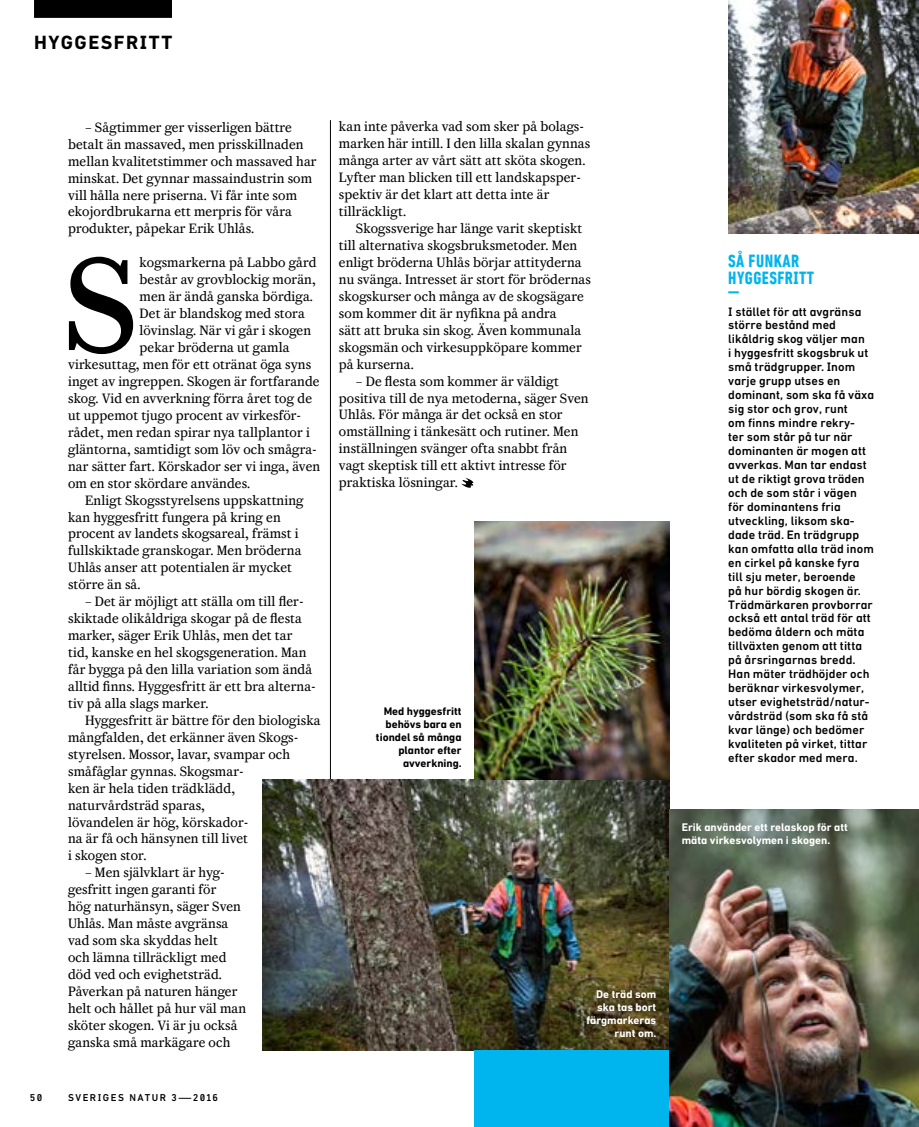
<style>
.page{position:relative;width:919px;height:1127px;background:#fff}
.page>*{position:absolute;margin:0;border:0;box-sizing:border-box;transform-origin:0 0}
.t1{font:500 150px "Caponi Display";color:#000}
.t2{font:700 19.5px "DIN Next W1 G";letter-spacing:.075em;color:#000}
.t3{font:700 condensed 18px/17.2px "DIN Next LT Pro";letter-spacing:.025em;color:#00b4ed}
.t4{font:14.25px/17px "Caponi Text";letter-spacing:.01em;color:#000}
.t5{font:500 12.45px/14px "DIN Next W1 G";letter-spacing:.005em;color:#000}
.t6{font:700 11.25px/13px "DIN Next W1 G";color:#fff}
.t7{font:700 11.25px/13px "DIN Next W1 G";color:#000;text-align:right}
.t8{font:500 10.2px "DIN Next W1 G";letter-spacing:.15em;color:#000}
</style>
<div class="page">
<div style="left:34px;top:0;width:138px;height:18px;background:#000"></div>
<svg style="left:461px;top:478px;width:12px;height:10px"></svg>
<hr style="left:330px;top:120px;width:1px;height:675px;background:#000">
<img style="left:263px;top:780px;width:406px;height:270px">
<img style="left:474px;top:522px;width:195px;height:258px">
<img style="left:669px;top:810px;width:249px;height:317px">
<img style="left:728px;top:0;width:190px;height:233px">
<div style="left:474px;top:1050px;width:195px;height:77px;background:#00b4ed"></div>
<h2 class="t2" style="left:34px;top:31px;width:140px">HYGGESFRITT</h2>
<p class="t4" style="left:68px;top:117px;width:250px;text-indent:17px">– Sågtimmer ger visserligen bättre betalt än massaved, men prisskillnaden mellan kvalitetstimmer och massaved har minskat. Det gynnar massaindustrin som vill hålla nere priserna. Vi får inte som ekojordbrukarna ett merpris för våra produkter, påpekar Erik Uhlås.</p>
<p class="t4" style="left:140px;top:253px;width:178px">kogsmarkerna på Labbo gård</p>
<p class="t4" style="left:140px;top:270px;width:178px">består av grovblockig morän,</p>
<p class="t4" style="left:140px;top:287px;width:175px">men är ändå ganska bördiga.</p>
<p class="t4" style="left:140px;top:304px;width:167px">Det är blandskog med stora</p>
<p class="t4" style="left:140px;top:321px;width:173px">lövinslag. När vi går i skogen</p>
<p class="t4" style="left:140px;top:338px;width:151px">pekar bröderna ut gamla</p>
<p class="t4" style="left:68px;top:355px;width:245px">virkesuttag, men för ett otränat öga syns</p>
<p class="t4" style="left:68px;top:372px;width:253px">inget av ingreppen. Skogen är fortfarande</p>
<p class="t4" style="left:68px;top:389px;width:245px">skog. Vid en avverkning förra året tog de</p>
<p class="t4" style="left:68px;top:406px;width:235px">ut uppemot tjugo procent av virkesför-</p>
<p class="t4" style="left:68px;top:422px;width:243px">rådet, men redan spirar nya tallplantor i</p>
<p class="t4" style="left:68px;top:439px;width:250px">gläntorna, samtidigt som löv och smågra-</p>
<p class="t4" style="left:68px;top:456px;width:253px">nar sätter fart. Körskador ser vi inga, även</p>
<p class="t4" style="left:68px;top:473px;width:184px">om en stor skördare användes.</p>
<p class="t4" style="left:85px;top:490px;width:220px">Enligt Skogsstyrelsens uppskattning</p>
<p class="t4" style="left:68px;top:507px;width:214px">kan hyggesfritt fungera på kring en</p>
<p class="t4" style="left:68px;top:524px;width:232px">procent av landets skogsareal, främst i</p>
<p class="t4" style="left:68px;top:541px;width:235px">fullskiktade granskogar. Men bröderna</p>
<p class="t4" style="left:68px;top:558px;width:225px">Uhlås anser att potentialen är mycket</p>
<p class="t4" style="left:68px;top:575px;width:74px">större än så.</p>
<p class="t4" style="left:68px;top:592px;width:249px;text-indent:17px">– Det är möjligt att ställa om till fler&shy;skiktade olikåldriga skogar på de flesta marker, säger Erik Uhlås, men det tar tid, kanske en hel skogsgeneration. Man får bygga på den lilla variation som ändå alltid finns. Hyggesfritt är ett bra alterna&shy;tiv på alla slags marker.</p>
<p class="t4" style="left:68px;top:710px;width:254px;text-indent:17px">Hyggesfritt är bättre för den biologiska mångfalden, det erkänner även Skogs&shy;styrelsen. Mossor, lavar, svampar och småfåglar gynnas. Skogsmar-<br>ken är hela tiden trädklädd, naturvårdsträd sparas,<br>lövandelen är hög, körskador-<br>na är få och hänsynen till livet<br>i skogen stor.</p>
<p class="t4" style="left:68px;top:863px;width:180px;text-indent:17px">– Men självklart är hyg&shy;gesfritt ingen garanti för<br>hög naturhänsyn, säger Sven<br>Uhlås. Man måste avgränsa vad som ska skyddas helt<br>och lämna tillräckligt med död ved och evighetsträd.<br>Påverkan på naturen hänger helt och hållet på hur väl man sköter skogen. Vi är ju också ganska små markägare och</p>
<h1 class="t1" style="left:64px;top:202px;width:75px">S</h1>
<p class="t8" style="left:30px;top:1091px;width:14px">50</p>
<p class="t8" style="left:68px;top:1091px;width:151px">SVERIGES NATUR 3—2016</p>
<p class="t4" style="left:339px;top:117px;width:253px">kan inte påverka vad som sker på bolags&shy;marken här intill. I den lilla skalan gynnas många arter av vårt sätt att sköta skogen.<br>Lyfter man blicken till ett landskapsper&shy;spektiv är det klart att detta inte är tillräckligt.</p>
<p class="t4" style="left:339px;top:219px;width:253px;text-indent:17px">Skogssverige har länge varit skeptiskt till alternativa skogsbruksmetoder. Men enligt bröderna Uhlås börjar attityderna nu svänga. Intresset är stort för brödernas skogskurser och många av de skogsägare som kommer dit är nyfikna på andra<br>sätt att bruka sin skog. Även kommunala skogsmän och virkesuppköpare kommer på kurserna.</p>
<p class="t4" style="left:339px;top:371px;width:251px;text-indent:17px">– De flesta som kommer är väldigt positiva till de nya metoderna, säger Sven Uhlås. För många är det också en stor omställning i tänkesätt och rutiner. Men inställningen svänger ofta snabbt från vagt skeptisk till ett aktivt intresse för praktiska lösningar.</p>
<p class="t7" style="left:376px;top:704px;width:87px">Med hyggesfritt behövs bara en tiondel så många plantor efter avverkning.</p>
<p class="t6" style="left:586px;top:987px;width:71px;text-align:right">De träd som ska tas bort färgmarkeras runt om.</p>
<p class="t3" style="left:728px;top:252px;width:87px">SÅ FUNKAR<br>HYGGESFRITT</p>
<p class="t3" style="left:728px;top:282px;width:13px">—</p>
<p class="t5" style="left:728px;top:304px;width:147px">I stället för att avgränsa större bestånd med likåldrig skog väljer man<br>i hyggesfritt skogsbruk ut små trädgrupper. Inom varje grupp utses en dominant, som ska få växa sig stor och grov, runt<br>om finns mindre rekry-<br>ter som står på tur när dominanten är mogen att avverkas. Man tar endast ut de riktigt grova träden och de som står i vägen för dominantens fria utveckling, liksom ska&shy;dade träd. En trädgrupp kan omfatta alla träd inom en cirkel på kanske fyra till sju meter, beroende<br>på hur bördig skogen är.<br>Trädmärkaren provborrar också ett antal träd för att bedöma åldern och mäta tillväxten genom att titta på årsringarnas bredd.<br>Han mäter trädhöjder och beräknar virkesvolymer, utser evighetsträd/natur&shy;vårdsträd (som ska få stå kvar länge) och bedömer kvaliteten på virket, tittar efter skador med mera.</p>
<p class="t6" style="left:681px;top:820px;width:167px">Erik använder ett relaskop för att mäta virkesvolymen i skogen.</p>
</div>
